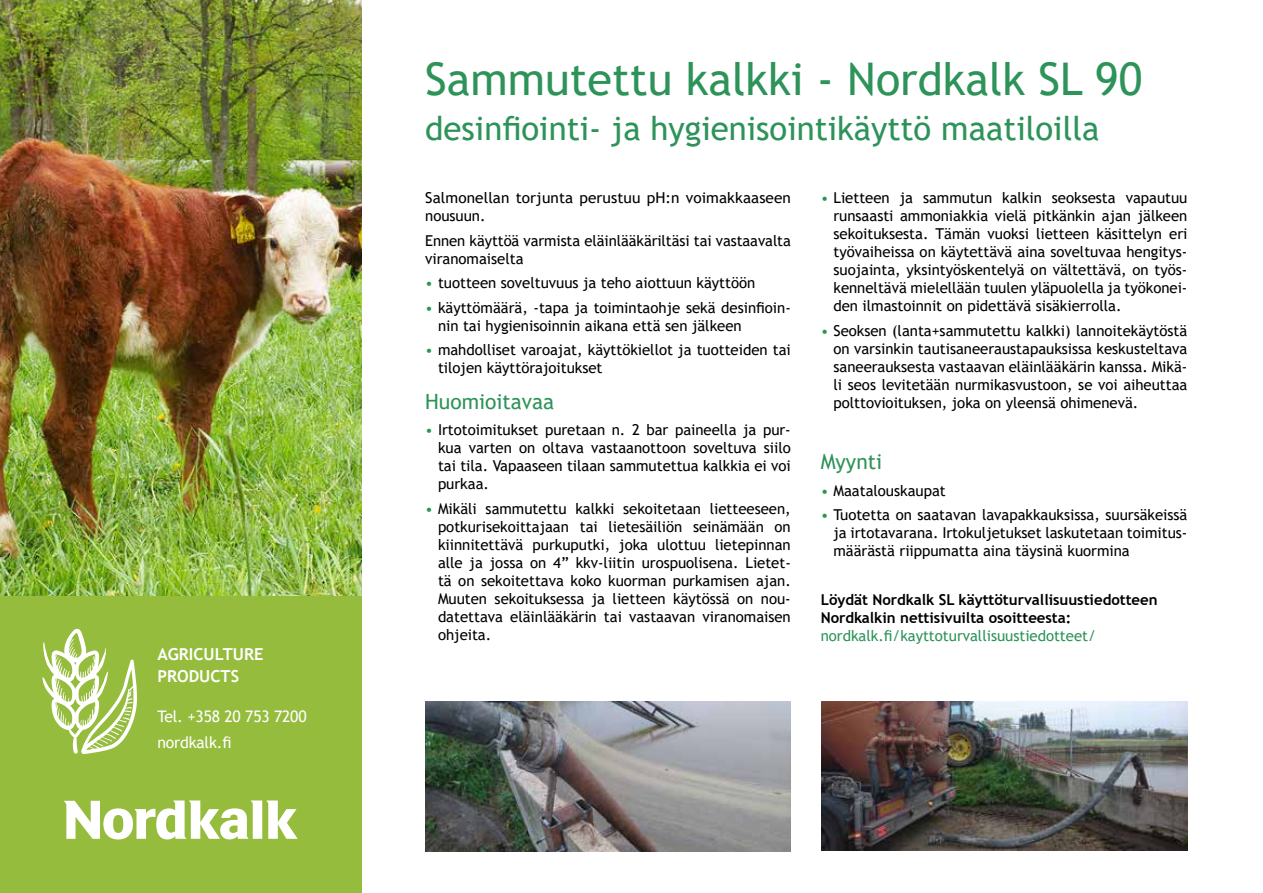
<style>
.page{position:relative;width:1263px;height:893px;background:#fff}
.page>*{position:absolute;margin:0;border:0;box-sizing:border-box;transform-origin:0 0}
.t1{font:45px "Trebuchet MS";color:#2d9359}
.t2{font:33px "Trebuchet MS";color:#2d9359}
.t3{font:21px "Trebuchet MS";color:#2d9359}
.t4{font:700 16.5px/21.6px "Trebuchet MS";color:#fff}
.t5{font:15.9px/25.7px "Trebuchet MS";letter-spacing:-.01em;color:#fff}
.t6{font:15px/18px "Trebuchet MS";color:#000;text-align:justify}
.t7{font:700 15px/18px "Trebuchet MS";color:#000}
.t8{font:15px "Trebuchet MS";color:#2d9359}
.s1{color:#2d9359}
</style>
<div class="page">
<div style="left:0;top:595px;width:361px;height:298px;background:#95bc3d"></div>
<svg style="left:42px;top:628px;width:95px;height:126px"></svg>
<svg style="left:64px;top:800px;width:234px;height:39px"></svg>
<img style="left:0;top:0;width:361px;height:595px">
<img style="left:425px;top:702px;width:366px;height:149px">
<img style="left:822px;top:702px;width:365px;height:149px">
<p class="t4" style="left:157px;top:644px;width:108px">AGRICULTURE<br>PRODUCTS</p>
<p class="t5" style="left:157px;top:704px;width:151px">Tel. +358 20 753 7200 nordkalk.fi</p>
<h1 class="t1" style="left:425px;top:51px;width:719px">Sammutettu kalkki - Nordkalk SL 90</h1>
<h2 class="t2" style="left:425px;top:107px;width:676px">desinfiointi- ja hygienisointikäyttö maatiloilla</h2>
<p class="t6" style="left:425px;top:189px;width:367px">Salmonellan torjunta perustuu pH:n voimakkaaseen nousuun.</p>
<p class="t6" style="left:425px;top:231px;width:367px">Ennen käyttöä varmista eläinlääkäriltäsi tai vastaavalta viranomaiselta</p>
<p class="t6" style="left:425px;top:274px;width:331px"><span class="s1">•</span> tuotteen soveltuvuus ja teho aiottuun käyttöön</p>
<p class="t6" style="left:438px;top:298px;width:354px;text-indent:-13px"><span class="s1">•</span> käyttömäärä, -tapa ja toimintaohje sekä desinfioin&shy;nin tai hygienisoinnin aikana että sen jälkeen</p>
<p class="t6" style="left:438px;top:341px;width:354px;text-indent:-13px"><span class="s1">•</span> mahdolliset varoajat, käyttökiellot ja tuotteiden tai tilojen käyttörajoitukset</p>
<h3 class="t3" style="left:425px;top:388px;width:130px">Huomioitavaa</h3>
<p class="t6" style="left:438px;top:421px;width:354px;text-indent:-13px"><span class="s1">•</span> Irtotoimitukset puretaan n. 2 bar paineella ja pur&shy;kua varten on oltava vastaanottoon soveltuva siilo tai tila. Vapaaseen tilaan sammutettua kalkkia ei voi purkaa.</p>
<p class="t6" style="left:438px;top:499px;width:354px;text-indent:-13px"><span class="s1">•</span> Mikäli sammutettu kalkki sekoitetaan lietteeseen, potkurisekoittajaan tai lietesäiliön seinämään on kiinnitettävä purkuputki, joka ulottuu lietepinnan alle ja jossa on 4” kkv-liitin urospuolisena. Lietet&shy;tä on sekoitettava koko kuorman purkamisen ajan.<br>Muuten sekoituksessa ja lietteen käytössä on nou&shy;datettava eläinlääkärin tai vastaavan viranomaisen ohjeita.</p>
<p class="t6" style="left:833px;top:189px;width:355px;text-indent:-13px"><span class="s1">•</span> Lietteen ja sammutun kalkin seoksesta vapautuu runsaasti ammoniakkia vielä pitkänkin ajan jälkeen sekoituksesta. Tämän vuoksi lietteen käsittelyn eri työvaiheissa on käytettävä aina soveltuvaa hengitys&shy;suojainta, yksintyöskentelyä on vältettävä, on työs&shy;kenneltävä mielellään tuulen yläpuolella ja työkonei&shy;den ilmastoinnit on pidettävä sisäkierrolla.</p>
<p class="t6" style="left:833px;top:321px;width:355px;text-indent:-13px"><span class="s1">•</span> Seoksen (lanta+sammutettu kalkki) lannoitekäytöstä on varsinkin tautisaneeraustapauksissa keskusteltava saneerauksesta vastaavan eläinlääkärin kanssa. Mikä&shy;li seos levitetään nurmikasvustoon, se voi aiheuttaa polttovioituksen, joka on yleensä ohimenevä.</p>
<h3 class="t3" style="left:821px;top:448px;width:63px">Myynti</h3>
<p class="t6" style="left:821px;top:481px;width:127px"><span class="s1">•</span> Maatalouskaupat</p>
<p class="t6" style="left:833px;top:506px;width:355px;text-indent:-13px"><span class="s1">•</span> Tuotetta on saatavan lavapakkauksissa, suursäkeissä ja irtotavarana. Irtokuljetukset laskutetaan toimitus&shy;määrästä riippumatta aina täysinä kuormina</p>
<p class="t7" style="left:821px;top:590px;width:338px">Löydät Nordkalk SL käyttöturvallisuustiedotteen<br>Nordkalkin nettisivuilta osoitteesta:</p>
<p class="t8" style="left:821px;top:626px;width:277px">nordkalk.fi/kayttoturvallisuustiedotteet/</p>
</div>
